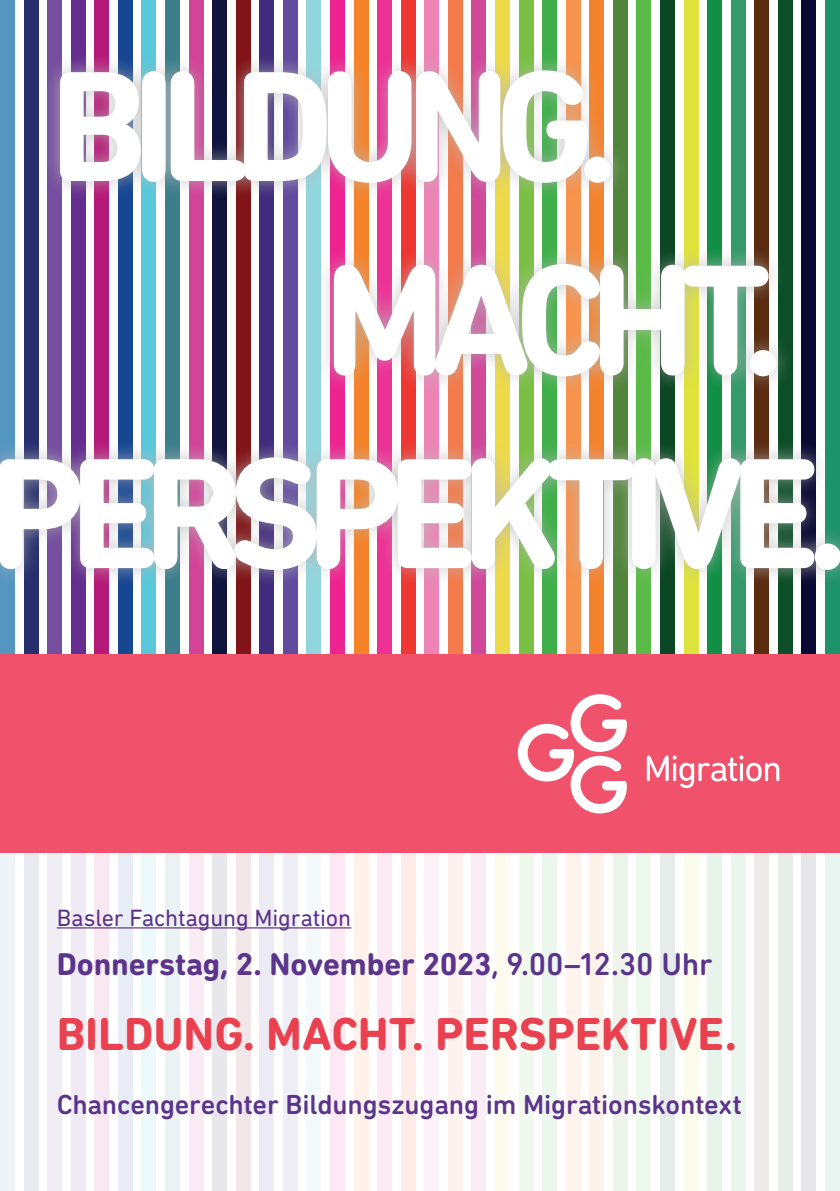
<style>
.page{position:relative;width:840px;height:1191px;background:#fff}
.page>*{position:absolute;margin:0;border:0;box-sizing:border-box;transform-origin:0 0}
.t1{font:700 160px "DIN Next Rounded LT Pro";letter-spacing:-.1em;color:#fff}
.t2{font:700 47px "DIN Next Rounded LT Pro";letter-spacing:-.005em;color:#e94150}
.t3{font:700 32px "DIN Next Rounded LT Pro";letter-spacing:-.005em;color:#5b348b}
.t4{font:500 28px "DIN Next Rounded LT Pro";letter-spacing:-.005em;color:#5b348b}
.t5{font:24px "DIN Next Rounded LT Pro";letter-spacing:-.01em;color:#5b348b}
.s1{font-weight:500}
</style>
<div class="page">
<div style="left:24px;top:852px;width:14px;height:339px;background:#e9eaf0"></div>
<div style="left:0;top:852px;width:15px;height:339px;background:#eef4f8"></div>
<div style="left:71px;top:852px;width:15px;height:339px;background:#f0eaf4"></div>
<div style="left:47px;top:852px;width:15px;height:339px;background:#f1edf5"></div>
<div style="left:118px;top:852px;width:15px;height:339px;background:#e8ecf4"></div>
<div style="left:94px;top:852px;width:15px;height:339px;background:#f7e8f1"></div>
<div style="left:165px;top:852px;width:15px;height:339px;background:#ebf2f3"></div>
<div style="left:141px;top:852px;width:15px;height:339px;background:#eef9fb"></div>
<div style="left:212px;top:852px;width:15px;height:339px;background:#e7e7ec"></div>
<div style="left:188px;top:852px;width:15px;height:339px;background:#faecf4"></div>
<div style="left:259px;top:852px;width:15px;height:339px;background:#eceaf2"></div>
<div style="left:235px;top:852px;width:15px;height:339px;background:#f2e7e8"></div>
<div style="left:306px;top:852px;width:15px;height:339px;background:#f4fafb"></div>
<div style="left:283px;top:852px;width:14px;height:339px;background:#efedf5"></div>
<div style="left:353px;top:852px;width:15px;height:339px;background:#fef2ea"></div>
<div style="left:330px;top:852px;width:15px;height:339px;background:#fde9f4"></div>
<div style="left:400px;top:852px;width:15px;height:339px;background:#fdebea"></div>
<div style="left:377px;top:852px;width:15px;height:339px;background:#fdeaf4"></div>
<div style="left:447px;top:852px;width:15px;height:339px;background:#fdf2ed"></div>
<div style="left:424px;top:852px;width:15px;height:339px;background:#fdf2f7"></div>
<div style="left:495px;top:852px;width:14px;height:339px;background:#fdfbed"></div>
<div style="left:471px;top:852px;width:15px;height:339px;background:#faedf5"></div>
<div style="left:542px;top:852px;width:14px;height:339px;background:#ecf7ed"></div>
<div style="left:518px;top:852px;width:15px;height:339px;background:#f1f8ec"></div>
<div style="left:589px;top:852px;width:15px;height:339px;background:#fef2ea"></div>
<div style="left:565px;top:852px;width:15px;height:339px;background:#fef4ed"></div>
<div style="left:636px;top:852px;width:15px;height:339px;background:#eef8ec"></div>
<div style="left:612px;top:852px;width:15px;height:339px;background:#eef3eb"></div>
<div style="left:683px;top:852px;width:15px;height:339px;background:#fbfceb"></div>
<div style="left:659px;top:852px;width:15px;height:339px;background:#e6ece9"></div>
<div style="left:730px;top:852px;width:15px;height:339px;background:#ebf5f0"></div>
<div style="left:706px;top:852px;width:15px;height:339px;background:#e7f4ec"></div>
<div style="left:777px;top:852px;width:15px;height:339px;background:#e7ede9"></div>
<div style="left:754px;top:852px;width:14px;height:339px;background:#eeeae7"></div>
<div style="left:824px;top:852px;width:15px;height:339px;background:#e8f4f0"></div>
<div style="left:801px;top:852px;width:15px;height:339px;background:#e6e6eb"></div>
<div style="left:24px;top:0;width:14px;height:686px;background:#272f6e"></div>
<div style="left:0;top:0;width:15px;height:686px;background:#5596c1"></div>
<div style="left:71px;top:0;width:15px;height:686px;background:#662d90"></div>
<div style="left:47px;top:0;width:15px;height:686px;background:#754e9f"></div>
<div style="left:118px;top:0;width:15px;height:686px;background:#174793"></div>
<div style="left:94px;top:0;width:15px;height:686px;background:#b61a78"></div>
<div style="left:165px;top:0;width:15px;height:686px;background:#3c7e8c"></div>
<div style="left:141px;top:0;width:15px;height:686px;background:#59c8db"></div>
<div style="left:212px;top:0;width:15px;height:686px;background:#11133f"></div>
<div style="left:188px;top:0;width:15px;height:686px;background:#d24498"></div>
<div style="left:259px;top:0;width:15px;height:686px;background:#402c7d"></div>
<div style="left:235px;top:0;width:15px;height:686px;background:#811416"></div>
<div style="left:306px;top:0;width:15px;height:686px;background:#92d6dd"></div>
<div style="left:283px;top:0;width:14px;height:686px;background:#604b9f"></div>
<div style="left:353px;top:0;width:15px;height:686px;background:#f5832a"></div>
<div style="left:330px;top:0;width:15px;height:686px;background:#ed248f"></div>
<div style="left:400px;top:0;width:15px;height:686px;background:#ee3731"></div>
<div style="left:377px;top:0;width:15px;height:686px;background:#ed3195"></div>
<div style="left:447px;top:0;width:15px;height:686px;background:#f47b4b"></div>
<div style="left:424px;top:0;width:15px;height:686px;background:#ed84b5"></div>
<div style="left:495px;top:0;width:14px;height:686px;background:#edda4a"></div>
<div style="left:471px;top:0;width:15px;height:686px;background:#d2489a"></div>
<div style="left:542px;top:0;width:14px;height:686px;background:#40af49"></div>
<div style="left:518px;top:0;width:15px;height:686px;background:#7ac143"></div>
<div style="left:589px;top:0;width:15px;height:686px;background:#f5832e"></div>
<div style="left:565px;top:0;width:15px;height:686px;background:#f7944e"></div>
<div style="left:636px;top:0;width:15px;height:686px;background:#5aba47"></div>
<div style="left:612px;top:0;width:15px;height:686px;background:#52853c"></div>
<div style="left:683px;top:0;width:15px;height:686px;background:#dfe33d"></div>
<div style="left:659px;top:0;width:15px;height:686px;background:#0a4722"></div>
<div style="left:730px;top:0;width:15px;height:686px;background:#349a6b"></div>
<div style="left:706px;top:0;width:15px;height:686px;background:#118f44"></div>
<div style="left:777px;top:0;width:15px;height:686px;background:#0c4e27"></div>
<div style="left:754px;top:0;width:14px;height:686px;background:#5a2b0f"></div>
<div style="left:824px;top:0;width:15px;height:686px;background:#1d936b"></div>
<div style="left:801px;top:0;width:15px;height:686px;background:#090934"></div>
<div style="left:0;top:654px;width:839px;height:199px;background:#f0526b"></div>
<svg style="left:517px;top:694px;width:109px;height:119px"></svg>
<svg style="left:646px;top:755px;width:132px;height:33px"></svg>
<hr style="left:57px;top:927px;width:294px;height:1px;background:#5b348b">
<div style="left:41px;top:52px;width:587px;height:149px;background:#bababa;opacity:.77"></div>
<div style="left:314px;top:245px;width:479px;height:149px;background:#bababa;opacity:.77"></div>
<div style="left:0;top:439px;width:839px;height:149px;background:#bababa;opacity:.77"></div>
<h1 class="t1" style="left:50px;top:33px;width:570px">BILDUNG.</h1>
<h1 class="t1" style="left:323px;top:226px;width:461px">MACHT.</h1>
<h1 class="t1" style="left:-11px;top:420px;width:861px">PERSPEKTIVE.</h1>
<p class="t5" style="left:57px;top:903px;width:296px">Basler Fachtagung Migration</p>
<p class="t3" style="left:57px;top:945px;width:656px">Donnerstag, 2. November 2023<span class="s1">, 9.00–12.30 Uhr</span></p>
<h2 class="t2" style="left:57px;top:1006px;width:681px">BILDUNG. MACHT. PERSPEKTIVE.</h2>
<p class="t4" style="left:57px;top:1088px;width:686px">Chancengerechter Bildungszugang im Migrationskontext</p>
</div>
